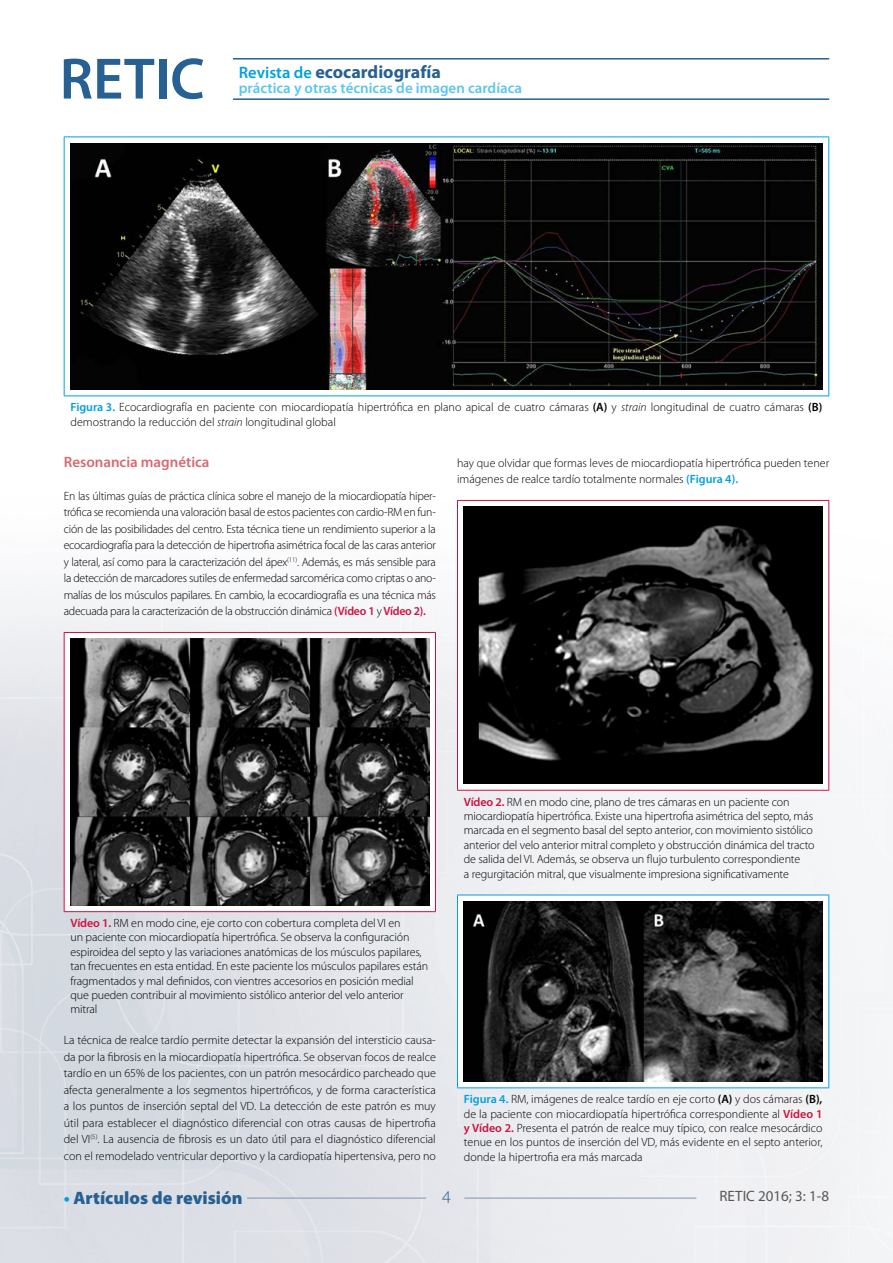
<style>
.page{position:relative;width:893px;height:1263px;background:#fff}
.page>*{position:absolute;margin:0;border:0;box-sizing:border-box;transform-origin:0 0}
.t1{font:700 18px "Myriad Pro";color:#276092}
.t2{font:900 18px "Myriad Pro";color:#276092}
.t3{font:300 18px "Myriad Pro";color:#276092}
.t4{font:600 15px "Myriad Pro";color:#5bc5f2}
.t5{font:600 15px "Myriad Pro";color:#db686d}
.t6{font:15px "Myriad Pro";color:#575756}
.t7{font:300 12px/14.4px "Myriad Pro";letter-spacing:-.01em;color:#000}
.s1{font-weight:600;font-size:16.5px;color:#009fe3}
.s2{font-weight:600;color:#009fe3}
.s3{font-weight:600}
.s4{font-style:italic}
.s5{font-weight:600;color:#cd123e}
.s6{font-weight:700;color:#009fe3}
</style>
<div class="page">
<img style="left:0;top:58px;width:893px;height:1205px">
<hr style="left:247px;top:1198px;width:179px;height:1px;background:#8194b0">
<hr style="left:464px;top:1198px;width:232px;height:1px;background:#8194b0">
<hr style="left:233px;top:58px;width:596px;height:2px;background:#276092">
<hr style="left:233px;top:98px;width:596px;height:2px;background:#276092">
<svg style="left:64px;top:59px;width:90px;height:40px"></svg>
<div style="left:159px;top:59px;width:7px;height:40px;background:#276092"></div>
<svg style="left:172px;top:58px;width:31px;height:41px"></svg>
<div style="left:64px;top:632px;width:371px;height:280px;background:#fff"></div>
<hr style="left:64px;top:632px;width:372px;height:1px;background:#cd123e">
<hr style="left:64px;top:633px;width:1px;height:278px;background:#cd123e">
<hr style="left:435px;top:633px;width:1px;height:278px;background:#cd123e">
<hr style="left:64px;top:911px;width:372px;height:1px;background:#cd123e">
<img style="left:70px;top:639px;width:359px;height:266px">
<div style="left:457px;top:500px;width:372px;height:290px;background:#fff"></div>
<hr style="left:457px;top:500px;width:372px;height:1px;background:#cd123e">
<hr style="left:457px;top:501px;width:1px;height:289px;background:#cd123e">
<hr style="left:828px;top:501px;width:1px;height:289px;background:#cd123e">
<hr style="left:457px;top:790px;width:372px;height:1px;background:#cd123e">
<img style="left:463px;top:507px;width:360px;height:277px">
<div style="left:457px;top:895px;width:372px;height:193px;background:#fff"></div>
<hr style="left:457px;top:895px;width:372px;height:1px;background:#009fe3">
<hr style="left:457px;top:895px;width:1px;height:192px;background:#009fe3">
<hr style="left:828px;top:895px;width:1px;height:192px;background:#009fe3">
<hr style="left:457px;top:1087px;width:372px;height:1px;background:#009fe3">
<img style="left:463px;top:901px;width:360px;height:180px">
<div style="left:64px;top:137px;width:765px;height:259px;background:#fff"></div>
<hr style="left:64px;top:137px;width:765px;height:1px;background:#009fe3">
<hr style="left:64px;top:137px;width:1px;height:258px;background:#009fe3">
<hr style="left:828px;top:137px;width:1px;height:258px;background:#009fe3">
<hr style="left:64px;top:395px;width:765px;height:1px;background:#009fe3">
<img style="left:70px;top:143px;width:753px;height:246px">
<h1 class="t1" style="left:239px;top:60px;width:204px"><span class="s1">Revista de</span> ecocardiografía</h1>
<p class="t4" style="left:239px;top:78px;width:285px">práctica y otras técnicas de imagen cardíaca</p>
<p class="t7" style="left:71px;top:400px;width:753px"><span class="s2">Figura 3.</span> Ecocardiografía en paciente con miocardiopatía hipertrófica en plano apical de cuatro cámaras <span class="s3">(A)</span> y <span class="s4">strain</span> longitudinal de cuatro cámaras <span class="s3">(B) </span>demostrando la reducción del <span class="s4">strain</span> longitudinal global</p>
<p class="t5" style="left:64px;top:452px;width:147px">Resonancia magnética</p>
<p class="t7" style="left:64px;top:487px;width:374px;line-height:16.5px;text-align:justify">En las últimas guías de práctica clínica sobre el manejo de la miocardiopatía hiper&shy;trófica se recomienda una valoración basal de estos pacientes con cardio-RM en fun&shy;ción de las posibilidades del centro. Esta técnica tiene un rendimiento superior a la ecocardiografía para la detección de hipertrofia asimétrica focal de las caras anterior y lateral, así como para la caracterización del ápex<sup>(11)</sup>. Además, es más sensible para la detección de marcadores sutiles de enfermedad sarcomérica como criptas o ano&shy;malías de los músculos papilares. En cambio, la ecocardiografía es una técnica más adecuada para la caracterización de la obstrucción dinámica <span class="s5">(Vídeo 1</span> y <span class="s5">Vídeo 2).</span></p>
<p class="t7" style="left:457px;top:454px;width:374px;line-height:16.5px">hay que olvidar que formas leves de miocardiopatía hipertrófica pueden tener imágenes de realce tardío totalmente normales <span class="s2">(Figura 4).</span></p>
<p class="t7" style="left:71px;top:916px;width:359px"><span class="s5">Vídeo 1.</span> RM en modo cine, eje corto con cobertura completa del VI en<br>un paciente con miocardiopatía hipertrófica. Se observa la configuración espiroidea del septo y las variaciones anatómicas de los músculos papilares, tan frecuentes en esta entidad. En este paciente los músculos papilares están fragmentados y mal definidos, con vientres accesorios en posición medial que pueden contribuir al movimiento sistólico anterior del velo anterior mitral</p>
<p class="t7" style="left:64px;top:1032px;width:374px;line-height:16.5px;text-align:justify">La técnica de realce tardío permite detectar la expansión del intersticio causa&shy;da por la fibrosis en la miocardiopatía hipertrófica. Se observan focos de realce tardío en un 65% de los pacientes, con un patrón mesocárdico parcheado que afecta generalmente a los segmentos hipertróficos, y de forma característica a los puntos de inserción septal del VD. La detección de este patrón es muy útil para establecer el diagnóstico diferencial con otras causas de hipertrofia del VI<sup>(5)</sup>. La ausencia de fibrosis es un dato útil para el diagnóstico diferencial con el remodelado ventricular deportivo y la cardiopatía hipertensiva, pero no</p>
<p class="t7" style="left:464px;top:795px;width:352px"><span class="s5">Vídeo 2.</span> RM en modo cine, plano de tres cámaras en un paciente con miocardiopatía hipertrófica. Existe una hipertrofia asimétrica del septo, más marcada en el segmento basal del septo anterior, con movimiento sistólico anterior del velo anterior mitral completo y obstrucción dinámica del tracto de salida del VI. Además, se observa un flujo turbulento correspondiente<br>a regurgitación mitral, que visualmente impresiona significativamente</p>
<p class="t7" style="left:464px;top:1092px;width:360px;text-align:justify"><span class="s2">Figura 4.</span> RM, imágenes de realce tardío en eje corto <span class="s3">(A)</span> y dos cámaras <span class="s3">(B), </span>de la paciente con miocardiopatía hipertrófica correspondiente al <span class="s5">Vídeo 1 y Vídeo 2.</span> Presenta el patrón de realce muy típico, con realce mesocárdico tenue en los puntos de inserción del VD, más evidente en el septo anterior, donde la hipertrofia era más marcada</p>
<h1 class="t2" style="left:64px;top:1186px;width:180px"><span class="s6">•</span> Artículos de revisión</h1>
<h1 class="t3" style="left:442px;top:1187px;width:10px">4</h1>
<p class="t6" style="left:719px;top:1187px;width:111px">RETIC 2016; 3: 1-8</p>
</div>
